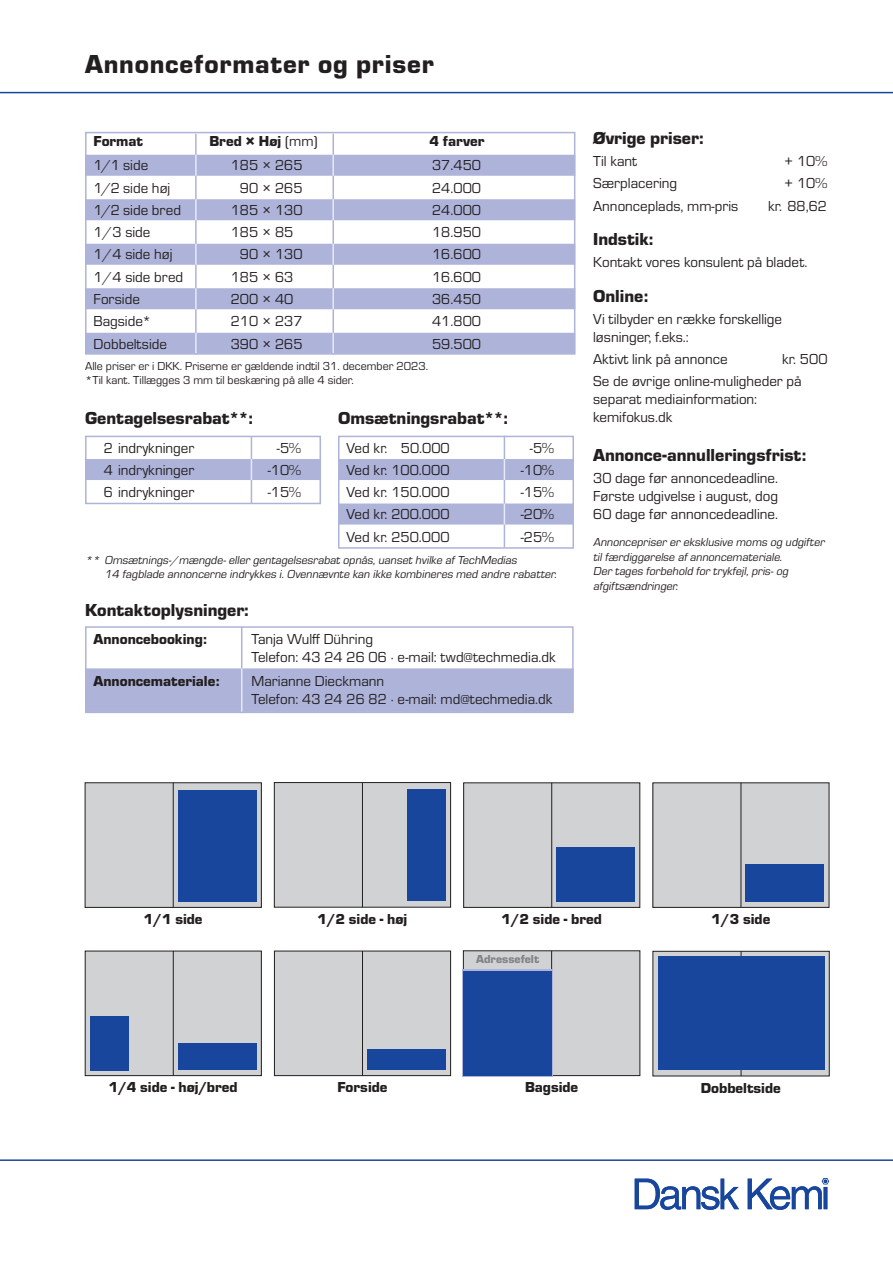
<style>
.page{position:relative;width:893px;height:1263px;background:#fff}
.page>*{position:absolute;margin:0;border:0;box-sizing:border-box;transform-origin:0 0}
.t1{font:900 27px "Eurostile";letter-spacing:.03em;color:#231f20}
.t2{font:900 18px "Eurostile";color:#231f20}
.t3{font:15px/18px "Eurostile";color:#231f20}
.t4{font:900 15px "Eurostile";color:#231f20}
.t5{font:italic 12px/14.4px "Eurostile";color:#231f20}
.t6{font:12px "Eurostile";color:#231f20}
.t7{font:900 12px "Eurostile";color:#808285}
.s1{font-weight:400}
</style>
<div class="page">
<hr style="left:0;top:92px;width:893px;height:1px;background:#18469d">
<hr style="left:0;top:1159px;width:893px;height:2px;background:#18469d">
<svg style="left:635px;top:1178px;width:194px;height:32px"></svg>
<div style="left:85px;top:155px;width:490px;height:21px;background:#aeb3d9"></div>
<div style="left:85px;top:199px;width:490px;height:21px;background:#aeb3d9"></div>
<div style="left:85px;top:244px;width:490px;height:21px;background:#aeb3d9"></div>
<div style="left:85px;top:288px;width:490px;height:21px;background:#aeb3d9"></div>
<div style="left:85px;top:333px;width:490px;height:21px;background:#aeb3d9"></div>
<div style="left:85px;top:459px;width:236px;height:21px;background:#aeb3d9"></div>
<div style="left:338px;top:459px;width:236px;height:21px;background:#aeb3d9"></div>
<div style="left:338px;top:503px;width:236px;height:21px;background:#aeb3d9"></div>
<hr style="left:332px;top:134px;width:2px;height:221px;background:#aeb3d9">
<hr style="left:195px;top:134px;width:2px;height:221px;background:#aeb3d9">
<div style="left:85px;top:132px;width:490px;height:223px;border:2px solid #aeb3d9"></div>
<hr style="left:251px;top:436px;width:1px;height:67px;background:#aeb3d9">
<div style="left:85px;top:436px;width:236px;height:68px;border:2px solid #aeb3d9"></div>
<hr style="left:504px;top:436px;width:1px;height:111px;background:#aeb3d9">
<div style="left:338px;top:436px;width:236px;height:113px;border:2px solid #aeb3d9"></div>
<div style="left:85px;top:783px;width:176px;height:124px;background:#d1d2d4"></div>
<div style="left:178px;top:790px;width:79px;height:111px;background:#18469d"></div>
<hr style="left:173px;top:783px;width:1px;height:124px;background:#231f20">
<div style="left:464px;top:783px;width:176px;height:124px;background:#d1d2d4"></div>
<div style="left:463px;top:783px;width:177px;height:124px;border:1px solid #231f20"></div>
<div style="left:556px;top:847px;width:79px;height:54px;background:#18469d"></div>
<hr style="left:551px;top:783px;width:1px;height:124px;background:#231f20">
<div style="left:274px;top:951px;width:177px;height:124px;background:#d1d2d4"></div>
<div style="left:274px;top:951px;width:177px;height:125px;border:1px solid #231f20"></div>
<div style="left:367px;top:1049px;width:79px;height:20px;background:#18469d"></div>
<hr style="left:362px;top:951px;width:1px;height:125px;background:#231f20">
<div style="left:85px;top:951px;width:176px;height:124px;background:#d1d2d4"></div>
<div style="left:85px;top:951px;width:176px;height:125px;border:1px solid #231f20"></div>
<div style="left:178px;top:1043px;width:79px;height:26px;background:#18469d"></div>
<hr style="left:173px;top:951px;width:1px;height:124px;background:#231f20">
<div style="left:653px;top:783px;width:176px;height:124px;background:#d1d2d4"></div>
<div style="left:90px;top:1016px;width:39px;height:54px;background:#18469d"></div>
<hr style="left:741px;top:783px;width:1px;height:124px;background:#231f20">
<div style="left:274px;top:782px;width:177px;height:125px;background:#d1d2d4"></div>
<div style="left:274px;top:782px;width:177px;height:125px;border:1px solid #231f20"></div>
<div style="left:407px;top:790px;width:39px;height:111px;background:#18469d"></div>
<hr style="left:362px;top:782px;width:1px;height:125px;background:#231f20">
<div style="left:463px;top:951px;width:177px;height:124px;background:#d1d2d4"></div>
<hr style="left:551px;top:951px;width:1px;height:125px;background:#231f20">
<div style="left:653px;top:951px;width:176px;height:125px;background:#d1d2d4"></div>
<div style="left:653px;top:951px;width:176px;height:125px;border:1px solid #231f20"></div>
<hr style="left:741px;top:951px;width:1px;height:125px;background:#231f20">
<div style="left:85px;top:668px;width:489px;height:44px;background:#aeb3d9"></div>
<hr style="left:241px;top:627px;width:1px;height:86px;background:#aeb3d9">
<div style="left:85px;top:626px;width:489px;height:87px;border:2px solid #aeb3d9"></div>
<div style="left:658px;top:956px;width:166px;height:114px;background:#18469d"></div>
<div style="left:462px;top:970px;width:91px;height:107px;background:#aeb3d9"></div>
<div style="left:463px;top:971px;width:89px;height:105px;background:#18469d"></div>
<div style="left:745px;top:864px;width:79px;height:37px;background:#18469d"></div>
<h1 class="t1" style="left:85px;top:45px;width:350px">Annonceformater og priser</h1>
<p class="t4" style="left:94px;top:130px;width:51px">Format</p>
<p class="t4" style="left:209px;top:130px;width:110px">Bred × Høj <span class="s1">(mm)</span></p>
<p class="t4" style="left:430px;top:130px;width:56px">4 farver</p>
<p class="t3" style="left:94px;top:156px;width:56px">1/1 side</p>
<p class="t3" style="left:231px;top:156px;width:73px">185 × 265</p>
<p class="t3" style="left:432px;top:156px;width:50px">37.450</p>
<p class="t3" style="left:94px;top:178px;width:78px">1/2 side høj</p>
<p class="t3" style="left:240px;top:178px;width:64px">90 × 265</p>
<p class="t3" style="left:432px;top:178px;width:50px">24.000</p>
<p class="t3" style="left:94px;top:200px;width:89px">1/2 side bred</p>
<p class="t3" style="left:231px;top:200px;width:73px">185 × 130</p>
<p class="t3" style="left:432px;top:200px;width:50px">24.000</p>
<p class="t3" style="left:94px;top:223px;width:58px">1/3 side</p>
<p class="t3" style="left:231px;top:223px;width:64px">185 × 85</p>
<p class="t3" style="left:432px;top:223px;width:50px">18.950</p>
<p class="t3" style="left:94px;top:245px;width:81px">1/4 side høj</p>
<p class="t3" style="left:240px;top:245px;width:64px">90 × 130</p>
<p class="t3" style="left:432px;top:245px;width:50px">16.600</p>
<p class="t3" style="left:94px;top:267px;width:91px">1/4 side bred</p>
<p class="t3" style="left:231px;top:267px;width:64px">185 × 63</p>
<p class="t3" style="left:432px;top:267px;width:50px">16.600</p>
<p class="t3" style="left:94px;top:289px;width:48px">Forside</p>
<p class="t3" style="left:231px;top:289px;width:64px">200 × 40</p>
<p class="t3" style="left:432px;top:289px;width:50px">36.450</p>
<p class="t3" style="left:94px;top:312px;width:59px">Bagside*</p>
<p class="t3" style="left:231px;top:312px;width:73px">210 × 237</p>
<p class="t3" style="left:432px;top:312px;width:50px">41.800</p>
<p class="t3" style="left:94px;top:334px;width:75px">Dobbeltside</p>
<p class="t3" style="left:231px;top:334px;width:73px">390 × 265</p>
<p class="t3" style="left:432px;top:334px;width:50px">59.500</p>
<p class="t6" style="left:85px;top:358px;width:345px">Alle priser er i DKK. Priserne er gældende indtil 31. december 2023.</p>
<p class="t6" style="left:85px;top:372px;width:270px">*Til kant. Tillægges 3 mm til beskæring på alle 4 sider.</p>
<p class="t2" style="left:85px;top:405px;width:169px">Gentagelsesrabat**:</p>
<p class="t3" style="left:104px;top:438px;width:92px">2 indrykninger</p>
<p class="t3" style="left:277px;top:438px;width:26px">-5%</p>
<p class="t3" style="left:104px;top:460px;width:92px">4 indrykninger</p>
<p class="t3" style="left:268px;top:460px;width:35px">-10%</p>
<p class="t3" style="left:104px;top:482px;width:92px">6 indrykninger</p>
<p class="t3" style="left:268px;top:482px;width:35px">-15%</p>
<p class="t2" style="left:338px;top:405px;width:171px">Omsætningsrabat**:</p>
<p class="t3" style="left:346px;top:438px;width:105px">Ved kr. 50.000</p>
<p class="t3" style="left:530px;top:438px;width:26px">-5%</p>
<p class="t3" style="left:346px;top:460px;width:105px">Ved kr. 100.000</p>
<p class="t3" style="left:521px;top:460px;width:35px">-10%</p>
<p class="t3" style="left:346px;top:482px;width:105px">Ved kr. 150.000</p>
<p class="t3" style="left:521px;top:482px;width:35px">-15%</p>
<p class="t3" style="left:346px;top:505px;width:105px">Ved kr. 200.000</p>
<p class="t3" style="left:521px;top:505px;width:35px">-20%</p>
<p class="t3" style="left:346px;top:527px;width:105px">Ved kr. 250.000</p>
<p class="t3" style="left:521px;top:527px;width:35px">-25%</p>
<p class="t5" style="left:105px;top:552px;width:456px;text-indent:-20px">** Omsætnings-/mængde-ellergentagelsesrabatopnås,uansethvilke afTechMedias<br>14 fagblade annoncerne indrykkes i.Ovennævnte kan ikke kombineres med andre rabatter.</p>
<p class="t2" style="left:85px;top:597px;width:165px">Kontaktoplysninger:</p>
<p class="t4" style="left:94px;top:628px;width:115px">Annoncebooking:</p>
<p class="t3" style="left:252px;top:629px;width:123px">Tanja Wulff Dühring</p>
<p class="t3" style="left:252px;top:647px;width:305px">Telefon: 43 24 26 06 · e-mail: twd@techmedia.dk</p>
<p class="t4" style="left:94px;top:670px;width:127px">Annoncemateriale:</p>
<p class="t3" style="left:252px;top:671px;width:302px">Marianne Dieckmann<br>Telefon: 43 24 26 82 · e-mail: md@techmedia.dk</p>
<p class="t2" style="left:593px;top:125px;width:112px">Øvrige priser:</p>
<p class="t3" style="left:593px;top:151px;width:45px">Til kant</p>
<p class="t3" style="left:784px;top:151px;width:45px">+ 10%</p>
<p class="t3" style="left:593px;top:174px;width:86px">Særplacering</p>
<p class="t3" style="left:784px;top:174px;width:45px">+ 10%</p>
<p class="t3" style="left:593px;top:196px;width:147px">Annonceplads, mm-pris</p>
<p class="t3" style="left:768px;top:196px;width:61px">kr. 88,62</p>
<p class="t2" style="left:593px;top:226px;width:62px">Indstik:</p>
<p class="t3" style="left:593px;top:252px;width:216px">Kontakt vores konsulent på bladet.</p>
<p class="t2" style="left:593px;top:283px;width:57px">Online:</p>
<p class="t3" style="left:593px;top:309px;width:190px">Vi tilbyder en række forskellige løsninger, f.eks.:</p>
<p class="t3" style="left:593px;top:349px;width:136px">Aktivt link på annonce</p>
<p class="t3" style="left:782px;top:349px;width:47px">kr. 500</p>
<p class="t3" style="left:593px;top:372px;width:210px">Se de øvrige online-muligheder på separat mediainformation: kemifokus.dk</p>
<p class="t2" style="left:593px;top:442px;width:215px">Annonce-annulleringsfrist:</p>
<p class="t3" style="left:593px;top:468px;width:186px;text-align:justify">30 dage før annoncedeadline.<br>Første udgivelse i august, dog 60 dage før annoncedeadline.</p>
<p class="t5" style="left:593px;top:535px;width:235px">Annoncepriserereksklusive moms og udgifter tilfærdiggørelse afannoncemateriale.</p>
<p class="t5" style="left:593px;top:563px;width:199px">Dertages forbehold fortrykfejl,pris-og afgiftsændringer.</p>
<p class="t4" style="left:317px;top:908px;width:91px">1/2 side - høj</p>
<p class="t4" style="left:712px;top:908px;width:60px">1/3 side</p>
<p class="t4" style="left:144px;top:908px;width:60px">1/1 side</p>
<p class="t4" style="left:501px;top:908px;width:102px">1/2 side - bred</p>
<p class="t4" style="left:109px;top:1076px;width:130px">1/4 side - høj/bred</p>
<p class="t4" style="left:337px;top:1076px;width:52px">Forside</p>
<p class="t7" style="left:476px;top:951px;width:64px">Adressefelt</p>
<p class="t4" style="left:525px;top:1076px;width:55px">Bagside</p>
<p class="t4" style="left:701px;top:1077px;width:81px">Dobbeltside</p>
</div>
